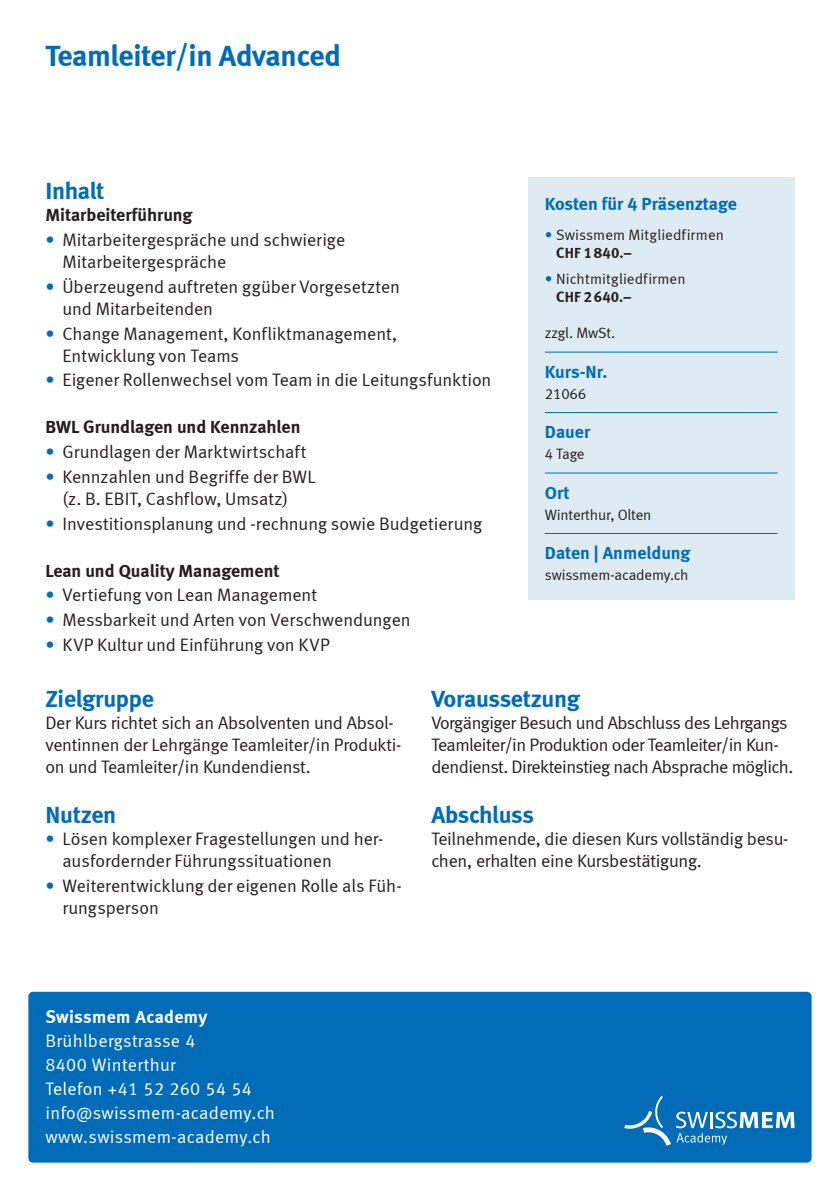
<style>
.page{position:relative;width:840px;height:1191px;background:#fff}
.page>*{position:absolute;margin:0;border:0;box-sizing:border-box;transform-origin:0 0}
.t1{font:30px "Meta Bold LF";letter-spacing:-.01em;color:#006cb7}
.t2{font:24px "Meta Bold LF";letter-spacing:-.01em;color:#006cb7}
.t3{font:18px/22px "Meta Normal LF";letter-spacing:-.01em;color:#231f20}
.t4{font:18px/22px "Meta Normal LF";letter-spacing:-.03em;color:#231f20}
.t5{font:18px/24px "Meta Normal LF";letter-spacing:.02em;color:#fff}
.t6{font:18px "Meta Bold LF";color:#231f20}
.t7{font:18px "Meta Bold LF";color:#006cb7}
.t8{font:18px "Meta Bold LF";letter-spacing:.015em;color:#fff}
.t9{font:15px "Meta Normal LF";letter-spacing:-.005em;color:#231f20}
.t10{font:15px "Meta Bold LF";letter-spacing:.01em;color:#231f20}
.s1{color:#006cb7}
</style>
<div class="page">
<div style="left:28px;top:991px;width:783px;height:171px;background:#006cb7;border-radius:5px"></div>
<div style="left:527px;top:177px;width:267px;height:422px;background:#dfebf2"></div>
<hr style="left:544px;top:352px;width:233px;height:1px;background:#006cb7">
<hr style="left:544px;top:412px;width:233px;height:1px;background:#006cb7">
<hr style="left:544px;top:473px;width:233px;height:1px;background:#006cb7">
<hr style="left:544px;top:533px;width:233px;height:1px;background:#006cb7">
<svg style="left:624px;top:1096px;width:170px;height:49px"></svg>
<h1 class="t1" style="left:45px;top:38px;width:297px">Teamleiter/in Advanced</h1>
<h2 class="t2" style="left:45px;top:176px;width:61px">Inhalt</h2>
<p class="t6" style="left:45px;top:204px;width:149px">Mitarbeiterführung</p>
<p class="t3" style="left:62px;top:228px;width:284px;text-indent:-17px"><span class="s1">•</span> Mitarbeitergespräche und schwierige<br>Mitarbeitergespräche</p>
<p class="t3" style="left:62px;top:275px;width:339px;text-indent:-17px"><span class="s1">•</span> Überzeugend auftreten ggüber Vorgesetzten und Mitarbeitenden</p>
<p class="t3" style="left:62px;top:322px;width:336px;text-indent:-17px"><span class="s1">•</span> Change Management, Konfliktmanagement,<br>Entwicklung von Teams</p>
<p class="t3" style="left:45px;top:369px;width:447px"><span class="s1">•</span> Eigener Rollenwechsel vom Team in die Leitungsfunktion</p>
<p class="t6" style="left:45px;top:416px;width:256px">BWL Grundlagen und Kennzahlen</p>
<p class="t3" style="left:45px;top:440px;width:262px"><span class="s1">•</span> Grundlagen der Marktwirtschaft</p>
<p class="t3" style="left:45px;top:465px;width:271px;text-align:center"><span class="s1">•</span> Kennzahlen und Begriffe der BWL (z. B. EBIT, Cashflow, Umsatz)</p>
<p class="t3" style="left:45px;top:512px;width:438px"><span class="s1">•</span> Investitionsplanung und -rechnung sowie Budgetierung</p>
<p class="t6" style="left:45px;top:559px;width:235px">Lean und Quality Management</p>
<p class="t3" style="left:45px;top:584px;width:273px"><span class="s1">•</span> Vertiefung von Lean Management</p>
<p class="t3" style="left:45px;top:609px;width:366px"><span class="s1">•</span> Messbarkeit und Arten von Verschwendungen</p>
<p class="t3" style="left:45px;top:633px;width:285px"><span class="s1">•</span> KVP Kultur und Einführung von KVP</p>
<p class="t7" style="left:544px;top:193px;width:194px">Kosten für 4 Präsenztage</p>
<p class="t9" style="left:544px;top:226px;width:180px"><span class="s1">•</span> Swissmem Mitgliedfirmen</p>
<p class="t10" style="left:556px;top:244px;width:77px">CHF 1840.–</p>
<p class="t9" style="left:544px;top:270px;width:142px"><span class="s1">•</span> Nichtmitgliedfirmen</p>
<p class="t10" style="left:556px;top:288px;width:77px">CHF 2640.–</p>
<p class="t9" style="left:544px;top:324px;width:72px">zzgl. MwSt.</p>
<p class="t7" style="left:544px;top:361px;width:64px">Kurs-Nr.</p>
<p class="t9" style="left:544px;top:385px;width:43px">21066</p>
<p class="t7" style="left:544px;top:421px;width:47px">Dauer</p>
<p class="t9" style="left:544px;top:445px;width:41px">4 Tage</p>
<p class="t7" style="left:544px;top:482px;width:26px">Ort</p>
<p class="t9" style="left:544px;top:506px;width:108px">Winterthur, Olten</p>
<p class="t7" style="left:544px;top:542px;width:147px">Daten | Anmeldung</p>
<p class="t9" style="left:544px;top:566px;width:145px">swissmem-academy.ch</p>
<h2 class="t2" style="left:45px;top:684px;width:110px">Zielgruppe</h2>
<p class="t3" style="left:45px;top:711px;width:357px">Der Kurs richtet sich an Absolventen und Absol&shy;ventinnen der Lehrgänge Teamleiter/in Produkti&shy;on und Teamleiter/in Kundendienst.</p>
<h2 class="t2" style="left:45px;top:800px;width:72px">Nutzen</h2>
<p class="t3" style="left:62px;top:827px;width:322px;text-indent:-17px"><span class="s1">•</span> Lösen komplexer Fragestellungen und her&shy;ausfordernder Führungssituationen</p>
<p class="t3" style="left:62px;top:874px;width:340px;text-indent:-17px"><span class="s1">•</span> Weiterentwicklung der eigenen Rolle als Füh&shy;rungsperson</p>
<h2 class="t2" style="left:431px;top:684px;width:150px">Voraussetzung</h2>
<p class="t4" style="left:431px;top:711px;width:363px">Vorgängiger Besuch und Abschluss des Lehrgangs<br>Teamleiter/in Produktion oder Teamleiter/in Kun&shy;dendienst. Direkteinstieg nach Absprache möglich.</p>
<h2 class="t2" style="left:431px;top:800px;width:104px">Abschluss</h2>
<p class="t3" style="left:431px;top:827px;width:358px">Teilnehmende, die diesen Kurs vollständig besu&shy;chen, erhalten eine Kursbestätigung.</p>
<p class="t8" style="left:45px;top:1006px;width:163px">Swissmem Academy</p>
<p class="t5" style="left:45px;top:1028px;width:231px">Brühlbergstrasse 4<br>8400 Winterthur<br>Telefon +41 52 260 54 54 info@swissmem-academy.ch www.swissmem-academy.ch</p>
</div>
